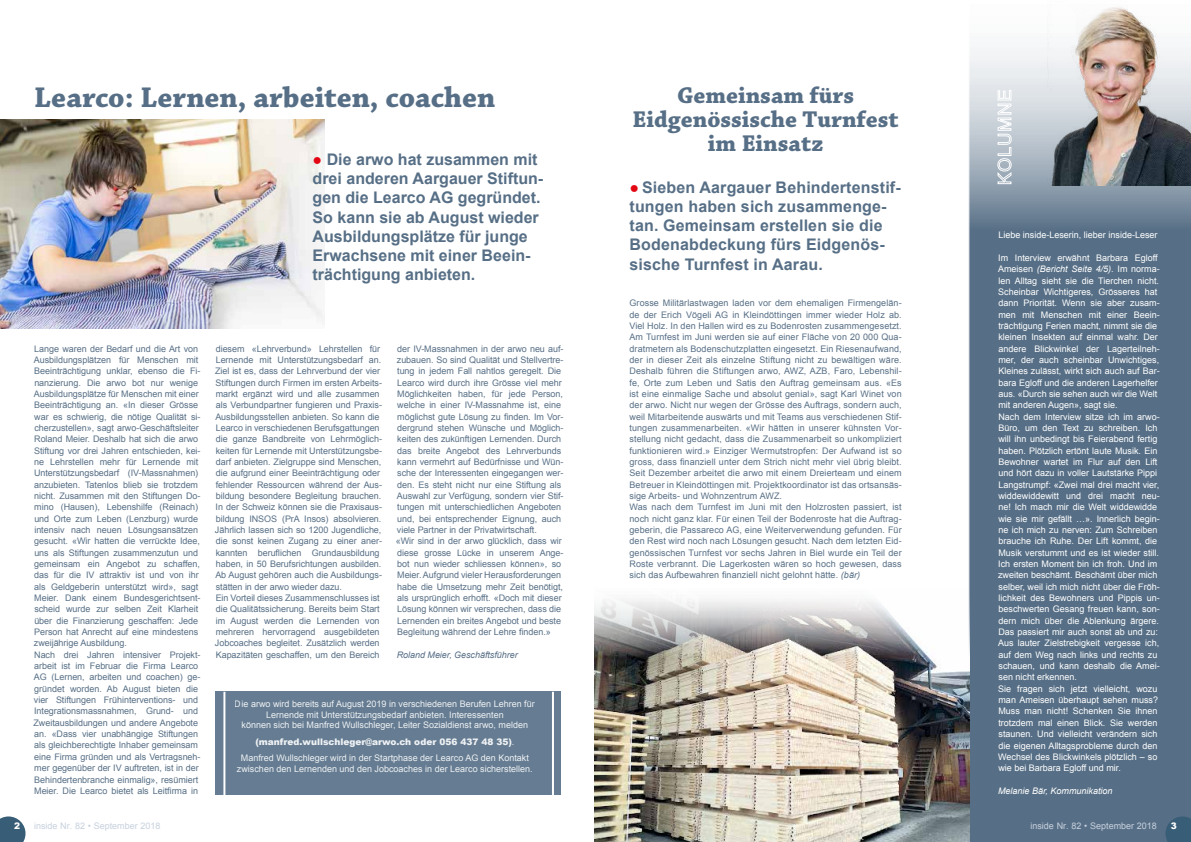
<style>
.page{position:relative;width:1191px;height:842px;background:#fff}
.page>*{position:absolute;margin:0;border:0;box-sizing:border-box;transform-origin:0 0}
.t1{font:700 30px "Chaparral Pro";color:#576f86}
.t2{font:700 24px/24px "Chaparral Pro";color:#576f86;text-align:center}
.t3{font:700 16px/19.2px "Arial";color:#576f86}
.t4{font:9px/11.3px "Arial";letter-spacing:-.005em;color:#576f86}
.t5{font:9px/11.3px "Arial";color:#fff;text-align:center}
.t6{font:9px "Arial";color:#c7d1de}
.t7{font:italic 9px "Arial";letter-spacing:-.005em;color:#576f86}
.t8{font:italic 9px "Arial";color:#fff}
.t9{font:900 9px "Arial";color:#fff}
.s1{font-weight:400;color:#e30613}
.s2{font-weight:900}
.s3{font-style:italic}
</style>
<div class="page">
<svg style="left:0;top:816px;width:26px;height:26px"></svg>
<img style="left:0;top:119px;width:324px;height:210px">
<svg style="left:968px;top:48px;width:223px;height:794px;fill:#576f86"></svg>
<svg style="left:994px;top:89px;width:18px;height:96px"></svg>
<img style="left:1047px;top:7px;width:144px;height:179px">
<img style="left:594px;top:583px;width:375px;height:259px">
<svg style="left:1165px;top:816px;width:26px;height:26px"></svg>
<div style="left:215px;top:692px;width:346px;height:103px;background:#657c92"></div>
<hr style="left:552px;top:692px;width:2px;height:103px;background:#fff">
<hr style="left:223px;top:692px;width:2px;height:103px;background:#fff">
<h1 class="t1" style="left:34px;top:80px;width:463px">Learco: Lernen, arbeiten, coachen</h1>
<h3 class="t3" style="left:313px;top:150px;width:232px"><span class="s1">●</span> Die arwo hat zusammen mit drei anderen Aargauer Stiftun&shy;gen die Learco AG gegründet.<br>So kann sie ab August wieder<br>Ausbildungsplätze für junge<br>Erwachsene mit einer Beein&shy;trächtigung anbieten.</h3>
<p class="t4" style="left:34px;top:343px;width:168px">Lange waren der Bedarf und die Art von Ausbildungsplätzen für Menschen mit Beeinträchtigung unklar, ebenso die Fi&shy;nanzierung. Die arwo bot nur wenige Ausbildungsplätze für Menschen mit einer Beeinträchtigung an. «In dieser Grösse war es schwierig, die nötige Qualität si&shy;cherzustellen», sagt arwo-Geschäftsleiter Roland Meier. Deshalb hat sich die arwo Stiftung vor drei Jahren entschieden, kei&shy;ne Lehrstellen mehr für Lernende mit Unterstützungsbedarf (IV-Massnahmen) anzubieten. Tatenlos blieb sie trotzdem nicht. Zusammen mit den Stiftungen Do&shy;mino (Hausen), Lebenshilfe (Reinach) und Orte zum Leben (Lenzburg) wurde intensiv nach neuen Lösungsansätzen gesucht. «Wir hatten die verrückte Idee, uns als Stiftungen zusammenzutun und gemeinsam ein Angebot zu schaffen, das für die IV attraktiv ist und von ihr als Geldgeberin unterstützt wird», sagt Meier. Dank einem Bundesgerichtsent&shy;scheid wurde zur selben Zeit Klarheit über die Finanzierung geschaffen: Jede Person hat Anrecht auf eine mindestens zweijährige Ausbildung.<br>Nach drei Jahren intensiver Projekt&shy;arbeit ist im Februar die Firma Learco AG (Lernen, arbeiten und coachen) ge&shy;gründet worden. Ab August bieten die vier Stiftungen Frühinterventions- und Integrationsmassnahmen, Grund- und Zweitausbildungen und andere Angebote an. «Dass vier unabhängige Stiftungen als gleichberechtigte Inhaber gemeinsam eine Firma gründen und als Vertragsneh&shy;mer gegenüber der IV auftreten, ist in der Behindertenbranche einmalig», resümiert Meier. Die Learco bietet als Leitfirma in</p>
<p class="t4" style="left:215px;top:343px;width:169px">diesem «Lehrverbund» Lehrstellen für Lernende mit Unterstützungsbedarf an.<br>Ziel ist es, dass der Lehrverbund der vier Stiftungen durch Firmen im ersten Arbeits&shy;markt ergänzt wird und alle zusammen als Verbundpartner fungieren und Praxis-Ausbildungsstellen anbieten. So kann die Learco in verschiedenen Berufsgattungen die ganze Bandbreite von Lehrmöglich&shy;keiten für Lernende mit Unterstützungsbe&shy;darf anbieten. Zielgruppe sind Menschen, die aufgrund einer Beeinträchtigung oder fehlender Ressourcen während der Aus&shy;bildung besondere Begleitung brauchen.<br>In der Schweiz können sie die Praxisaus&shy;bildung INSOS (PrA Insos) absolvieren.<br>Jährlich lassen sich so 1200 Jugendliche, die sonst keinen Zugang zu einer aner&shy;kannten beruflichen Grundausbildung haben, in 50 Berufsrichtungen ausbilden.<br>Ab August gehören auch die Ausbildungs&shy;stätten in der arwo wieder dazu.<br>Ein Vorteil dieses Zusammenschlusses ist die Qualitätssicherung. Bereits beim Start im August werden die Lernenden von mehreren hervorragend ausgebildeten Jobcoaches begleitet. Zusätzlich werden Kapazitäten geschaffen, um den Bereich</p>
<p class="t4" style="left:396px;top:343px;width:169px">der IV-Massnahmen in der arwo neu auf&shy;zubauen. So sind Qualität und Stellvertre&shy;tung in jedem Fall nahtlos geregelt. Die Learco wird durch ihre Grösse viel mehr Möglichkeiten haben, für jede Person, welche in einer IV-Massnahme ist, eine möglichst gute Lösung zu finden. Im Vor&shy;dergrund stehen Wünsche und Möglich&shy;keiten des zukünftigen Lernenden. Durch das breite Angebot des Lehrverbunds kann vermehrt auf Bedürfnisse und Wün&shy;sche der Interessenten eingegangen wer&shy;den. Es steht nicht nur eine Stiftung als Auswahl zur Verfügung, sondern vier Stif&shy;tungen mit unterschiedlichen Angeboten und, bei entsprechender Eignung, auch viele Partner in der Privatwirtschaft.<br>«Wir sind in der arwo glücklich, dass wir diese grosse Lücke in unserem Ange&shy;bot nun wieder schliessen können», so Meier. Aufgrund vieler Herausforderungen habe die Umsetzung mehr Zeit benötigt, als ursprünglich erhofft. «Doch mit dieser Lösung können wir versprechen, dass die Lernenden ein breites Angebot und beste Begleitung während der Lehre finden.»</p>
<p class="t7" style="left:397px;top:649px;width:122px">Roland Meier, Geschäftsführer</p>
<p class="t5" style="left:235px;top:698px;width:301px;line-height:10.8px">Die arwo wird bereits auf August 2019 in verschiedenen Berufen Lehren für<br>Lernende mit Unterstützungsbedarf anbieten. Interessenten<br>können sich bei Manfred Wullschleger, Leiter Sozialdienst arwo, melden</p>
<p class="t5" style="left:241px;top:733px;width:289px;line-height:16.5px"><span class="s2">(manfred.wullschleger@arwo.ch oder 056 437 48 35)</span>.<br>Manfred Wullschleger wird in der Startphase der Learco AG den Kontakt</p>
<p class="t5" style="left:237px;top:763px;width:297px">zwischen den Lernenden und den Jobcoaches in der Learco sicherstellen.</p>
<p class="t9" style="left:14px;top:819px;width:8px">2</p>
<p class="t6" style="left:34px;top:820px;width:128px">inside Nr. 82 • September 2018</p>
<h2 class="t2" style="left:632px;top:84px;width:268px">Gemeinsam fürs<br>Eidgenössische Turnfest im Einsatz</h2>
<h3 class="t3" style="left:629px;top:178px;width:273px"><span class="s1">●</span> Sieben Aargauer Behindertenstif&shy;tungen haben sich zusammenge&shy;tan. Gemeinsam erstellen sie die<br>Bodenabdeckung fürs Eidgenös&shy;sische Turnfest in Aarau.</h3>
<p class="t4" style="left:629px;top:297px;width:274px">Grosse Militärlastwagen laden vor dem ehemaligen Firmengelän&shy;de der Erich Vögeli AG in Kleindöttingen immer wieder Holz ab.<br>Viel Holz. In den Hallen wird es zu Bodenrosten zusammengesetzt.<br>Am Turnfest im Juni werden sie auf einer Fläche von 20 000 Qua&shy;dratmetern als Bodenschutzplatten eingesetzt. Ein Riesenaufwand, der in dieser Zeit als einzelne Stiftung nicht zu bewältigen wäre.<br>Deshalb führen die Stiftungen arwo, AWZ, AZB, Faro, Lebenshil&shy;fe, Orte zum Leben und Satis den Auftrag gemeinsam aus. «Es ist eine einmalige Sache und absolut genial», sagt Karl Winet von der arwo. Nicht nur wegen der Grösse des Auftrags, sondern auch, weil Mitarbeitende auswärts und mit Teams aus verschiedenen Stif&shy;tungen zusammenarbeiten. «Wir hätten in unserer kühnsten Vor&shy;stellung nicht gedacht, dass die Zusammenarbeit so unkompliziert funktionieren wird.» Einziger Wermutstropfen: Der Aufwand ist so gross, dass finanziell unter dem Strich nicht mehr viel übrig bleibt.<br>Seit Dezember arbeitet die arwo mit einem Dreierteam und einem Betreuer in Kleindöttingen mit. Projektkoordinator ist das ortsansäs&shy;sige Arbeits- und Wohnzentrum AWZ.<br>Was nach dem Turnfest im Juni mit den Holzrosten passiert, ist noch nicht ganz klar. Für einen Teil der Bodenroste hat die Auftrag&shy;geberin, die Passareco AG, eine Weiterverwendung gefunden. Für den Rest wird noch nach Lösungen gesucht. Nach dem letzten Eid&shy;genössischen Turnfest vor sechs Jahren in Biel wurde ein Teil der Roste verbrannt. Die Lagerkosten wären so hoch gewesen, dass sich das Aufbewahren finanziell nicht gelohnt hätte. <span class="s3">(bär)</span></p>
<p class="t5" style="left:998px;top:229px;width:161px">Liebe inside-Leserin, lieber inside-Leser</p>
<p class="t5" style="left:998px;top:252px;width:163px;text-align:left">Im Interview erwähnt Barbara Egloff Ameisen <span class="s3">(Bericht Seite 4/5)</span>. Im norma&shy;len Alltag sieht sie die Tierchen nicht.<br>Scheinbar Wichtigeres, Grösseres hat dann Priorität. Wenn sie aber zusam&shy;men mit Menschen mit einer Beein&shy;trächtigung Ferien macht, nimmt sie die kleinen Insekten auf einmal wahr. Der andere Blickwinkel der Lagerteilneh&shy;mer, der auch scheinbar Unwichtiges, Kleines zulässt, wirkt sich auch auf Bar&shy;bara Egloff und die anderen Lagerhelfer aus. «Durch sie sehen auch wir die Welt mit anderen Augen», sagt sie.<br>Nach dem Interview sitze ich im arwo-Büro, um den Text zu schreiben. Ich will ihn unbedingt bis Feierabend fertig haben. Plötzlich ertönt laute Musik. Ein Bewohner wartet im Flur auf den Lift und hört dazu in voller Lautstärke Pippi Langstrumpf: «Zwei mal drei macht vier, widdewiddewitt und drei macht neu&shy;ne! Ich mach mir die Welt widdewidde wie sie mir gefällt …». Innerlich begin&shy;ne ich mich zu nerven: Zum Schreiben brauche ich Ruhe. Der Lift kommt, die Musik verstummt und es ist wieder still.<br>Ich ersten Moment bin ich froh. Und im zweiten beschämt. Beschämt über mich selber, weil ich mich nicht über die Fröh&shy;lichkeit des Bewohners und Pippis un&shy;beschwerten Gesang freuen kann, son&shy;dern mich über die Ablenkung ärgere.<br>Das passiert mir auch sonst ab und zu:<br>Aus lauter Zielstrebigkeit vergesse ich, auf dem Weg nach links und rechts zu schauen, und kann deshalb die Amei&shy;sen nicht erkennen.<br>Sie fragen sich jetzt vielleicht, wozu man Ameisen überhaupt sehen muss?<br>Muss man nicht! Schenken Sie ihnen trotzdem mal einen Blick. Sie werden staunen. Und vielleicht verändern sich die eigenen Alltagsprobleme durch den Wechsel des Blickwinkels plötzlich – so wie bei Barbara Egloff und mir.</p>
<p class="t8" style="left:998px;top:785px;width:116px">Melanie Bär, Kommunikation</p>
<p class="t6" style="left:1030px;top:820px;width:128px">inside Nr. 82 • September 2018</p>
<p class="t9" style="left:1171px;top:819px;width:8px">3</p>
</div>
